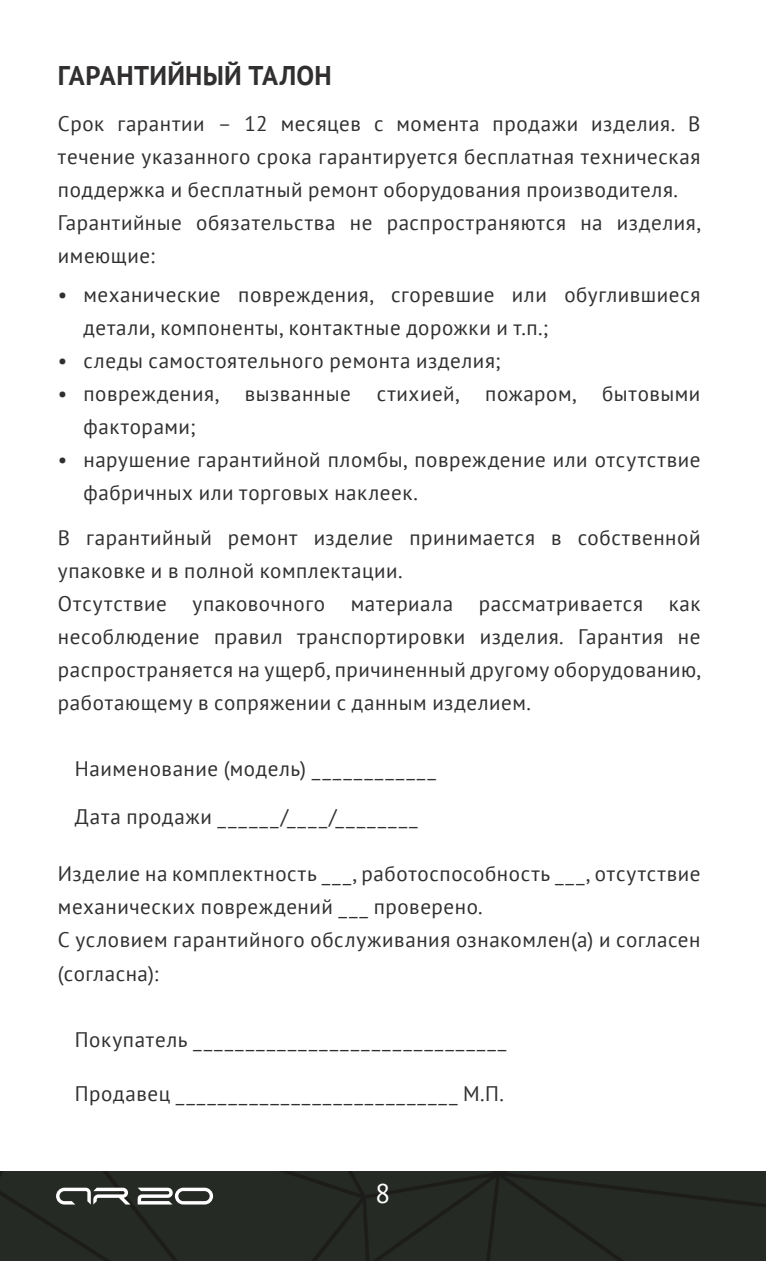
<style>
.page{position:relative;width:766px;height:1261px;background:#fff}
.page>*{position:absolute;margin:0;border:0;box-sizing:border-box;transform-origin:0 0}
.Основной_текст{font:700 27px "PT Sans";letter-spacing:.01em;color:#312f30}
.t1{font:27px "PT Sans";color:#fff}
.Основной_текст-2{font:21px/33px "PT Sans";letter-spacing:.025em;color:#312f30}
</style>
<div class="page">
<div style="left:0;top:1171px;width:765px;height:89px;background:#262a25"></div>
<svg style="left:138px;top:1187px;width:75px;height:17px"></svg>
<svg style="left:56px;top:1187px;width:74px;height:17px"></svg>
<p class="Основной_текст" style="left:58px;top:57px;width:275px">ГАРАНТИЙНЫЙ ТАЛОН</p>
<p class="Основной_текст-2" style="left:58px;top:106px;width:644px;text-align:justify">Срок гарантии – 12 месяцев с момента продажи изделия. В течение указанного срока гарантируется бесплатная техническая поддержка и бесплатный ремонт оборудования производителя.</p>
<p class="Основной_текст-2" style="left:58px;top:205px;width:644px">Гарантийные обязательства не распространяются на изделия, имеющие:</p>
<p class="Основной_текст-2" style="left:83px;top:277px;width:618px;text-indent:-26px">• механические повреждения, сгоревшие или обуглившиеся детали, компоненты, контактные дорожки и т.п.;</p>
<p class="Основной_текст-2" style="left:58px;top:343px;width:444px">• следы самостоятельного ремонта изделия;</p>
<p class="Основной_текст-2" style="left:83px;top:376px;width:618px;text-indent:-26px">• повреждения, вызванные стихией, пожаром, бытовыми факторами;</p>
<p class="Основной_текст-2" style="left:83px;top:442px;width:618px;text-indent:-26px">• нарушение гарантийной пломбы, повреждение или отсутствие фабричных или торговых наклеек.</p>
<p class="Основной_текст-2" style="left:58px;top:520px;width:644px">В гарантийный ремонт изделие принимается в собственной упаковке и в полной комплектации.</p>
<p class="Основной_текст-2" style="left:58px;top:586px;width:644px;text-align:justify">Отсутствие упаковочного материала рассматривается как несоблюдение правил транспортировки изделия. Гарантия не распространяется на ущерб, причиненный другому оборудованию, работающему в сопряжении с данным изделием.</p>
<p class="Основной_текст-2" style="left:75px;top:751px;width:362px">Наименование (модель) ____________</p>
<p class="Основной_текст-2" style="left:75px;top:799px;width:344px">Дата продажи ______/____/________</p>
<p class="Основной_текст-2" style="left:58px;top:856px;width:644px">Изделие на комплектность ___, работоспособность ___, отсутствие механических повреждений ___ проверено.</p>
<p class="Основной_текст-2" style="left:58px;top:922px;width:644px">С условием гарантийного обслуживания ознакомлен(а) и согласен (согласна):</p>
<p class="Основной_текст-2" style="left:75px;top:1021px;width:433px">Покупатель ______________________________</p>
<p class="Основной_текст-2" style="left:75px;top:1075px;width:430px">Продавец ___________________________ М.П.</p>
<p class="t1" style="left:375px;top:1175px;width:16px">8</p>
</div>
